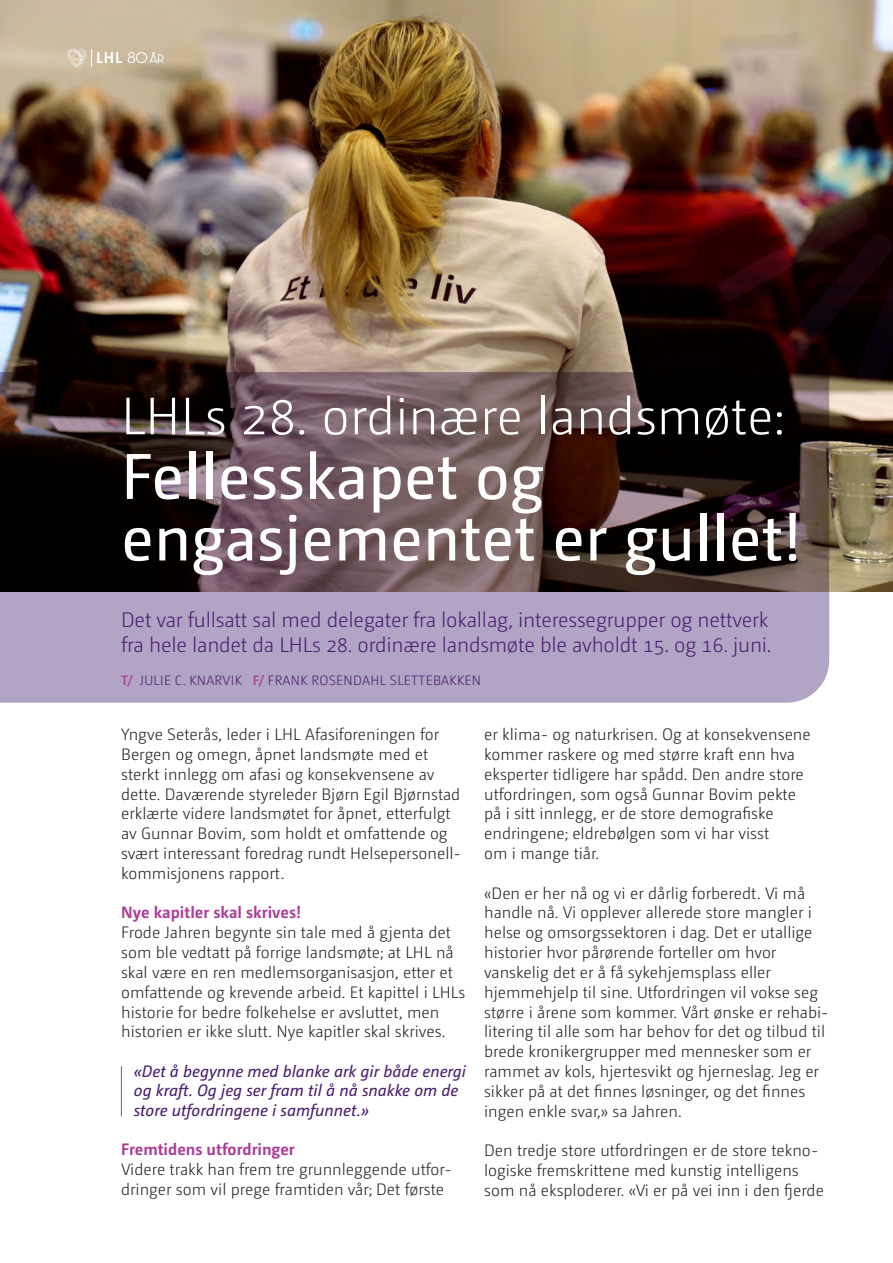
<style>
.page{position:relative;width:893px;height:1263px;background:#fff}
.page>*{position:absolute;margin:0;border:0;box-sizing:border-box;transform-origin:0 0}
.t1{font:64.5px/61.7px "Camingo Dos Pro";color:#fff}
.t2{font:300 52.5px "Camingo Dos Pro";color:#fff}
.INGRESS_14_16_8{font:300 21px/25.2px "Camingo Dos Pro";letter-spacing:-.01em;color:#491d70}
.BRØD_11_13{font:300 16.5px/19.8px "Camingo Dos Pro";color:#231f20}
.Sitat_11_13{font:italic 16.5px/19.5px "Camingo Dos Pro";color:#491d70}
.MELLOM_11_13{font:700 16.5px "Camingo Dos Pro";color:#ab3d96}
.Byline_artikkel{font:300 13.5px "Camingo Dos Pro";letter-spacing:.025em;color:#491d70}
.s1{font-weight:600;color:#ab3d96}
</style>
<div class="page">
<img style="left:0;top:0;width:893px;height:591px">
<svg style="left:0;top:372px;width:829px;height:331px;background:#695a66"></svg>
<hr style="left:121px;top:1066px;width:1px;height:50px;background:#ab3d96">
<img style="left:704px;top:176px;width:189px;height:209px">
<img style="left:717px;top:0;width:176px;height:165px">
<svg style="left:67px;top:48px;width:55px;height:20px"></svg>
<svg style="left:128px;top:52px;width:35px;height:11px"></svg>
<p class="t2" style="left:121px;top:386px;width:664px">LHLs 28. ordinære landsmøte:</p>
<p class="t1" style="left:121px;top:445px;width:682px">Fellesskapet og engasjementet er gullet!</p>
<p class="INGRESS_14_16_8" style="left:121px;top:607px;width:652px">Det var fullsatt sal med delegater fra lokallag, interessegrupper og nettverk fra hele landet da LHLs 28. ordinære landsmøte ble avholdt 15. og 16. juni.</p>
<p class="Byline_artikkel" style="left:121px;top:673px;width:361px"><span class="s1">T/</span> JULIE C. KNARVIK <span class="s1">F/</span> FRANK ROSENDAHL SLETTEBAKKEN</p>
<p class="BRØD_11_13" style="left:121px;top:725px;width:341px">Yngve Seterås, leder i LHL Afasiforeningen for Bergen og omegn, åpnet landsmøte med et sterkt innlegg om afasi og konsekvensene av dette. Daværende styreleder Bjørn Egil Bjørnstad erklærte videre landsmøtet for åpnet, etterfulgt av Gunnar Bovim, som holdt et omfattende og svært interessant foredrag rundt Helsepersonell&shy;kommisjonens rapport.</p>
<p class="MELLOM_11_13" style="left:121px;top:903px;width:182px">Nye kapitler skal skrives!</p>
<p class="BRØD_11_13" style="left:121px;top:923px;width:346px">Frode Jahren begynte sin tale med å gjenta det som ble vedtatt på forrige landsmøte; at LHL nå skal være en ren medlemsorganisasjon, etter et omfattende og krevende arbeid. Et kapittel i LHLs historie for bedre folkehelse er avsluttet, men historien er ikke slutt. Nye kapitler skal skrives.</p>
<p class="Sitat_11_13" style="left:134px;top:1061px;width:334px">«Det å begynne med blanke ark gir både energi og kraft. Og jeg ser fram til å nå snakke om de store utfordringene i samfunnet.»</p>
<p class="MELLOM_11_13" style="left:121px;top:1139px;width:175px">Fremtidens utfordringer</p>
<p class="BRØD_11_13" style="left:121px;top:1159px;width:332px">Videre trakk han frem tre grunnleggende utfor&shy;dringer som vil prege framtiden vår; Det første</p>
<p class="BRØD_11_13" style="left:484px;top:725px;width:328px">er klima- og naturkrisen. Og at konsekvensene kommer raskere og med større kraft enn hva eksperter tidligere har spådd. Den andre store utfordringen, som også Gunnar Bovim pekte på i sitt innlegg, er de store demografiske endringene; eldrebølgen som vi har visst<br>om i mange tiår.</p>
<p class="BRØD_11_13" style="left:484px;top:883px;width:346px">«Den er her nå og vi er dårlig forberedt. Vi må handle nå. Vi opplever allerede store mangler i helse og omsorgssektoren i dag. Det er utallige historier hvor pårørende forteller om hvor vanskelig det er å få sykehjemsplass eller hjemmehjelp til sine. Utfordringen vil vokse seg større i årene som kommer. Vårt ønske er rehabi&shy;litering til alle som har behov for det og tilbud til brede kronikergrupper med mennesker som er rammet av kols, hjertesvikt og hjerneslag. Jeg er sikker på at det finnes løsninger, og det finnes ingen enkle svar,» sa Jahren.</p>
<p class="BRØD_11_13" style="left:484px;top:1140px;width:341px">Den tredje store utfordringen er de store tekno&shy;logiske fremskrittene med kunstig intelligens som nå eksploderer. «Vi er på vei inn i den fjerde</p>
</div>
